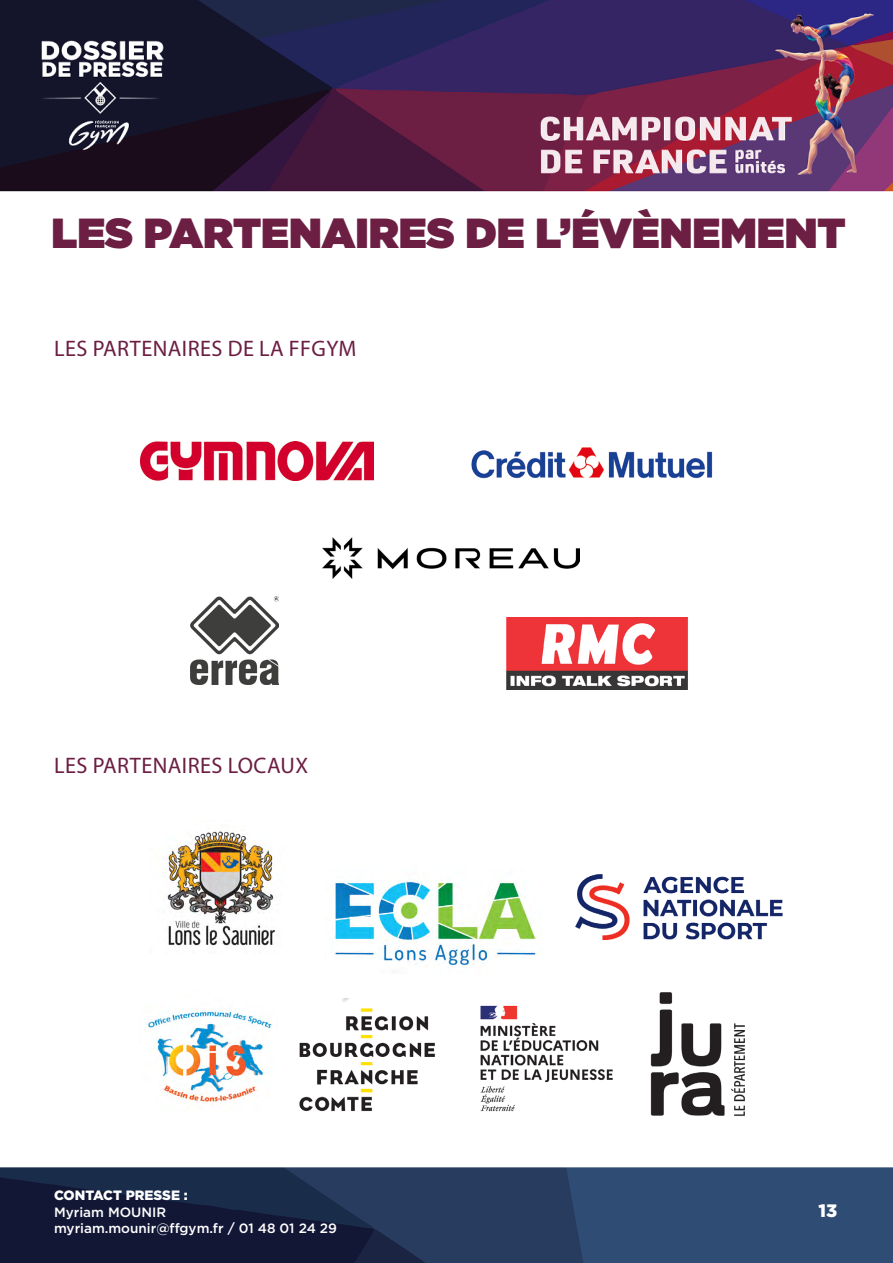
<style>
.page{position:relative;width:893px;height:1263px;background:#fff}
.page>*{position:absolute;margin:0;border:0;box-sizing:border-box;transform-origin:0 0}
.t1{font:900 42px "Gotham HTF";color:#6c1e43}
.t2{font:22.5px "Myriad Pro";letter-spacing:.02em;color:#6c1e43}
.t3{font:900 18px "Gotham HTF";color:#fff}
.t4{font:500 13.5px/16.2px "Gotham HTF";color:#fff}
.t5{font:900 13.5px "Gotham HTF";color:#fff}
</style>
<div class="page">
<img style="left:0;top:0;width:893px;height:1263px">
<img style="left:140px;top:441px;width:233px;height:40px">
<img style="left:470px;top:437px;width:267px;height:54px">
<img style="left:191px;top:596px;width:88px;height:88px">
<img style="left:506px;top:617px;width:182px;height:73px">
<img style="left:323px;top:538px;width:256px;height:40px">
<img style="left:150px;top:821px;width:141px;height:132px">
<img style="left:325px;top:865px;width:217px;height:108px">
<img style="left:633px;top:981px;width:121px;height:139px">
<img style="left:289px;top:998px;width:160px;height:122px">
<img style="left:139px;top:989px;width:139px;height:123px">
<img style="left:570px;top:846px;width:225px;height:127px">
<img style="left:471px;top:999px;width:150px;height:121px">
<h1 class="t1" style="left:52px;top:209px;width:796px">LES PARTENAIRES DE L’ÉVÈNEMENT</h1>
<h2 class="t2" style="left:54px;top:334px;width:304px">LES PARTENAIRES DE LA FFGYM</h2>
<h2 class="t2" style="left:54px;top:752px;width:255px">LES PARTENAIRES LOCAUX</h2>
<p class="t5" style="left:54px;top:1188px;width:135px">CONTACT PRESSE :</p>
<p class="t4" style="left:54px;top:1203px;width:285px">Myriam MOUNIR myriam.mounir@ffgym.fr / 01 48 01 24 29</p>
<h3 class="t3" style="left:819px;top:1200px;width:20px">13</h3>
</div>
